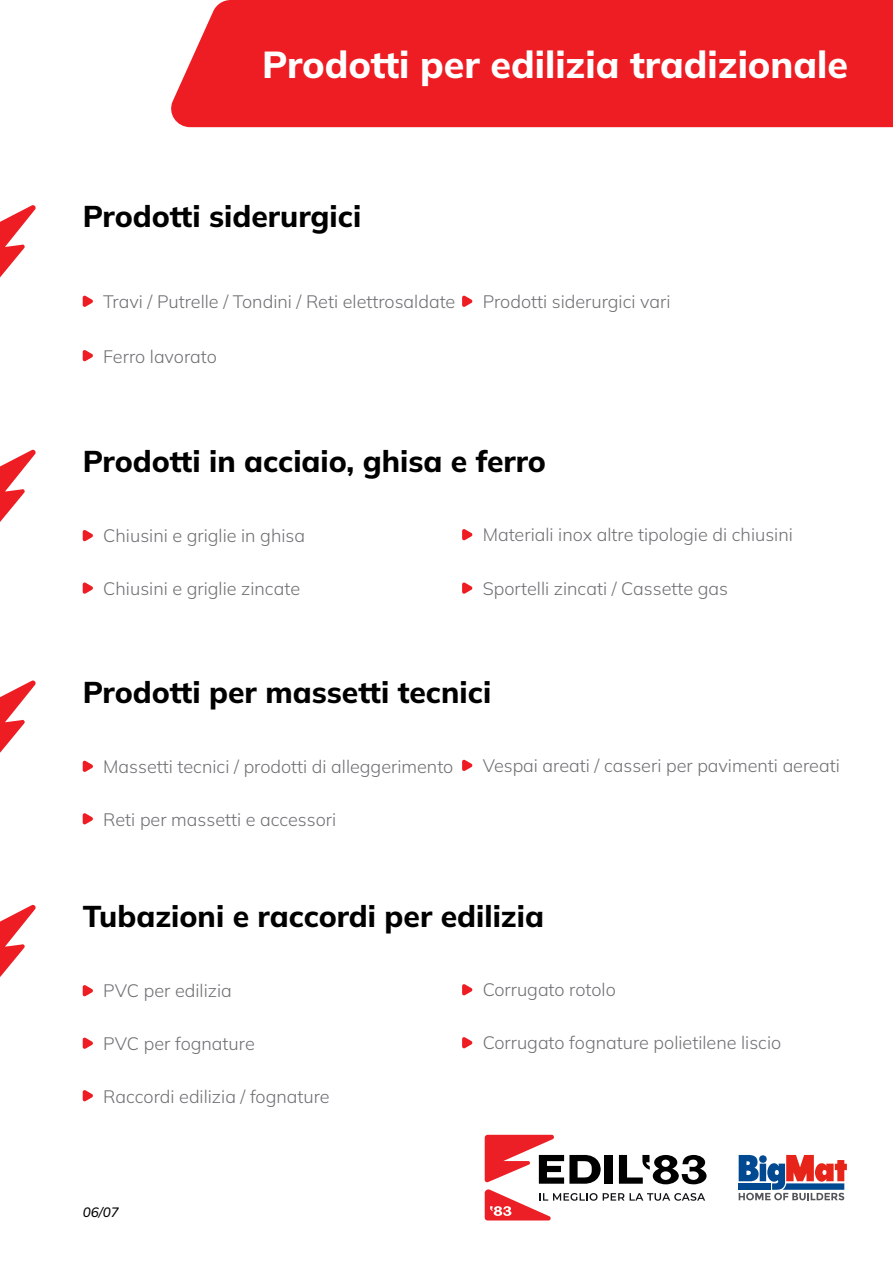
<style>
.page{position:relative;width:893px;height:1263px;background:#fff}
.page>*{position:absolute;margin:0;border:0;box-sizing:border-box;transform-origin:0 0}
.t1{font:200 37.5px "Mulish";color:#fff}
.t2{font:200 30px "Mulish";color:#000001}
.t3{font:200 18px "Mulish";color:#6f7073}
.t4{font:italic 200 13.5px "Mulish";color:#000001}
</style>
<div class="page">
<div style="left:171px;top:0;width:722px;height:127px;background:#ee1d23"></div>
<svg style="left:0;top:205px;width:36px;height:73px"></svg>
<svg style="left:83px;top:295px;width:10px;height:12px"></svg>
<svg style="left:83px;top:350px;width:10px;height:12px"></svg>
<svg style="left:462px;top:295px;width:11px;height:12px"></svg>
<svg style="left:83px;top:582px;width:10px;height:12px"></svg>
<svg style="left:462px;top:582px;width:11px;height:12px"></svg>
<svg style="left:0;top:449px;width:36px;height:73px"></svg>
<svg style="left:83px;top:530px;width:10px;height:12px"></svg>
<svg style="left:462px;top:529px;width:11px;height:12px"></svg>
<svg style="left:83px;top:813px;width:10px;height:12px"></svg>
<svg style="left:0;top:680px;width:36px;height:73px"></svg>
<svg style="left:83px;top:760px;width:10px;height:12px"></svg>
<svg style="left:462px;top:759px;width:11px;height:12px"></svg>
<svg style="left:83px;top:1037px;width:10px;height:12px"></svg>
<svg style="left:83px;top:1090px;width:10px;height:12px"></svg>
<svg style="left:0;top:904px;width:36px;height:73px"></svg>
<svg style="left:83px;top:985px;width:10px;height:12px"></svg>
<svg style="left:462px;top:984px;width:11px;height:12px"></svg>
<svg style="left:462px;top:1037px;width:11px;height:12px"></svg>
<svg style="left:485px;top:1135px;width:222px;height:85px"></svg>
<svg style="left:739px;top:1155px;width:108px;height:45px"></svg>
<h1 class="t1" style="left:262px;top:39px;width:588px">Prodotti per edilizia tradizionale</h1>
<h2 class="t2" style="left:83px;top:196px;width:280px">Prodotti siderurgici</h2>
<p class="t3" style="left:103px;top:289px;width:354px">Travi / Putrelle / Tondini / Reti elettrosaldate</p>
<p class="t3" style="left:103px;top:344px;width:115px">Ferro lavorato</p>
<p class="t3" style="left:483px;top:289px;width:189px">Prodotti siderurgici vari</p>
<h2 class="t2" style="left:83px;top:441px;width:465px">Prodotti in acciaio, ghisa e ferro</h2>
<p class="t3" style="left:103px;top:523px;width:203px">Chiusini e griglie in ghisa</p>
<p class="t3" style="left:483px;top:523px;width:312px">Materiali inox altre tipologie di chiusini</p>
<p class="t3" style="left:103px;top:576px;width:198px">Chiusini e griglie zincate</p>
<p class="t3" style="left:483px;top:576px;width:247px">Sportelli zincati / Cassette gas</p>
<h2 class="t2" style="left:83px;top:671px;width:410px">Prodotti per massetti tecnici</h2>
<p class="t3" style="left:103px;top:754px;width:352px">Massetti tecnici / prodotti di alleggerimento</p>
<p class="t3" style="left:483px;top:753px;width:359px">Vespai areati / casseri per pavimenti aereati</p>
<p class="t3" style="left:103px;top:807px;width:234px">Reti per massetti e accessori</p>
<h2 class="t2" style="left:83px;top:896px;width:463px">Tubazioni e raccordi per edilizia</h2>
<p class="t3" style="left:103px;top:979px;width:130px">PVC per edilizia</p>
<p class="t3" style="left:483px;top:978px;width:135px">Corrugato rotolo</p>
<p class="t3" style="left:103px;top:1031px;width:153px">PVC per fognature</p>
<p class="t3" style="left:103px;top:1084px;width:228px">Raccordi edilizia / fognature</p>
<p class="t4" style="left:83px;top:1203px;width:38px">06/07</p>
<p class="t3" style="left:483px;top:1031px;width:300px">Corrugato fognature polietilene liscio</p>
</div>
